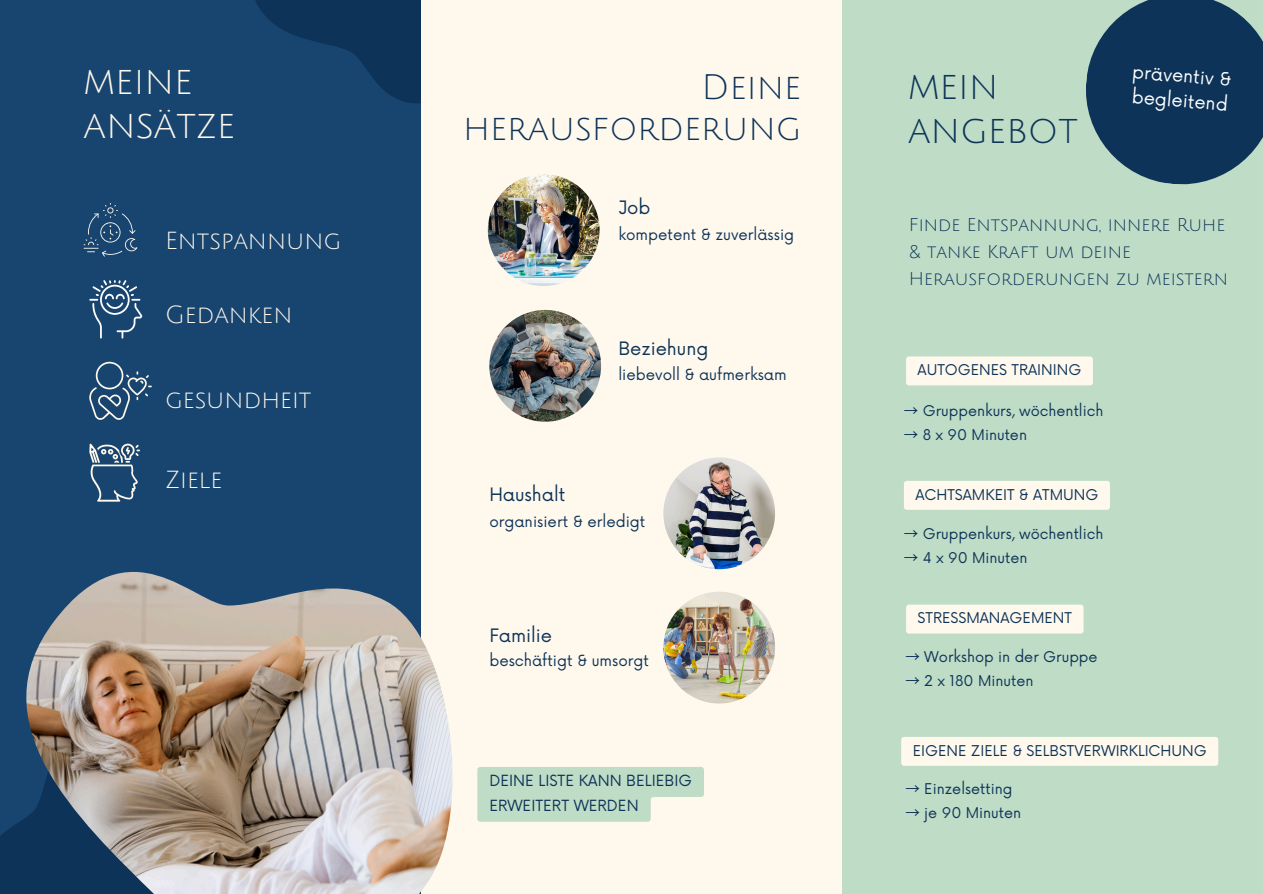
<style>
.page{position:relative;width:1263px;height:894px;background:#fff}
.page>*{position:absolute;margin:0;border:0;box-sizing:border-box;transform-origin:0 0}
.t1{font:37.5px/43.8px "Julius Sans One";color:#fff8ec}
.t2{font:37.5px/43.8px "Julius Sans One";color:#0d3358}
.t3{font:34.5px/40.5px "Julius Sans One";color:#0d3358;text-align:right}
.t4{font:24px "Julius Sans One";color:#fff8ec}
.t5{font:18px/27px "Julius Sans One";color:#0d3358}
.t6{font:18px "Now";color:#0d3358}
.t7{font:18px/24.8px "Now";color:#fff}
.t8{font:15px/24.8px "Now";color:#0d3358}
.t9{font:14.4px "Now";color:#0d3358}
.s1{font-family:"Noto Sans CJ Ksc"}
</style>
<div class="page">
<div style="left:0;top:0;width:1263px;height:893px;background:#bedcc6"></div>
<div style="left:0;top:0;width:421px;height:893px;background:#184570"></div>
<svg style="left:255px;top:0;width:166px;height:103px"></svg>
<div style="left:421px;top:0;width:421px;height:893px;background:#fff8ec"></div>
<svg style="left:0;top:818px;width:26px;height:75px;background:#0e345a"></svg>
<img style="left:26px;top:572px;width:427px;height:321px">
<img style="left:488px;top:174px;width:112px;height:112px;border-radius:50%">
<img style="left:663px;top:457px;width:112px;height:112px;border-radius:50%">
<img style="left:489px;top:310px;width:112px;height:111px;border-radius:50%">
<img style="left:663px;top:591px;width:112px;height:112px;border-radius:50%">
<svg style="left:1086px;top:0;width:177px;height:185px"></svg>
<svg style="left:84px;top:203px;width:53px;height:53px"></svg>
<svg style="left:89px;top:280px;width:53px;height:58px"></svg>
<svg style="left:89px;top:361px;width:63px;height:59px"></svg>
<svg style="left:89px;top:443px;width:51px;height:58px"></svg>
<svg style="left:477px;top:767px;width:227px;height:54px;background:#c4deca"></svg>
<div style="left:906px;top:356px;width:187px;height:29px;background:#fff8ec"></div>
<div style="left:904px;top:481px;width:206px;height:28px;background:#fff8ec"></div>
<div style="left:906px;top:604px;width:177px;height:29px;background:#fff8ec"></div>
<div style="left:901px;top:737px;width:317px;height:28px;background:#fff8ec"></div>
<p class="t1" style="left:84px;top:60px;width:153px">meine ansätze</p>
<h3 class="t3" style="left:463px;top:68px;width:340px">Deine herausforderung</h3>
<h2 class="t4" style="left:165px;top:228px;width:178px">Entspannung</h2>
<p class="t4" style="left:165px;top:302px;width:129px">Gedanken</p>
<h2 class="t4" style="left:165px;top:387px;width:148px">gesundheit</h2>
<h1 class="t4" style="left:165px;top:467px;width:59px">Ziele</h1>
<p class="t6" style="left:618px;top:198px;width:34px">Job</p>
<p class="t8" style="left:618px;top:223px;width:177px">kompetent &amp; zuverlässig</p>
<h3 class="t6" style="left:618px;top:338px;width:92px">Beziehung</h3>
<p class="t6" style="left:489px;top:484px;width:77px">Haushalt</p>
<h3 class="t8" style="left:618px;top:363px;width:170px">liebevoll &amp; aufmerksam</h3>
<p class="t8" style="left:489px;top:509px;width:158px">organisiert &amp; erledigt</p>
<p class="t6" style="left:489px;top:625px;width:64px">Familie</p>
<p class="t8" style="left:489px;top:649px;width:161px">beschäftigt &amp; umsorgt</p>
<h4 class="t8" style="left:489px;top:769px;width:204px">DEINE LISTE KANN BELIEBIG<br>ERWEITERT WERDEN</h4>
<h4 class="t2" style="left:908px;top:66px;width:171px">mein angebot</h4>
<p class="t7" style="left:1133px;top:60px;width:101px;rotate:5deg">präventiv &amp; begleitend</p>
<p class="t5" style="left:909px;top:211px;width:321px">Finde Entspannung, innere Ruhe &amp; tanke Kraft um deine<br>Herausforderungen zu meistern</p>
<p class="t9" style="left:918px;top:362px;width:165px">AUTOGENES TRAINING</p>
<p class="t9" style="left:904px;top:402px;width:201px"><span class="s1">→</span> Gruppenkurs, wöchentlich</p>
<h3 class="t9" style="left:904px;top:426px;width:125px"><span class="s1">→</span> 8 x 90 Minuten</h3>
<h3 class="t9" style="left:915px;top:486px;width:184px">ACHTSAMKEIT &amp; ATMUNG</h3>
<p class="t9" style="left:904px;top:525px;width:201px"><span class="s1">→</span> Gruppenkurs, wöchentlich</p>
<h4 class="t9" style="left:904px;top:549px;width:125px"><span class="s1">→</span> 4 x 90 Minuten</h4>
<h1 class="t9" style="left:918px;top:610px;width:156px">STRESSMANAGEMENT</h1>
<p class="t9" style="left:905px;top:648px;width:194px"><span class="s1">→</span> Workshop in der Gruppe</p>
<p class="t9" style="left:905px;top:672px;width:130px"><span class="s1">→</span> 2 x 180 Minuten</p>
<h3 class="t9" style="left:913px;top:742px;width:295px">EIGENE ZIELE &amp; SELBSTVERWIRKLICHUNG</h3>
<h4 class="t9" style="left:905px;top:780px;width:109px"><span class="s1">→</span> Einzelsetting</h4>
<p class="t9" style="left:905px;top:804px;width:117px"><span class="s1">→</span> je 90 Minuten</p>
</div>
